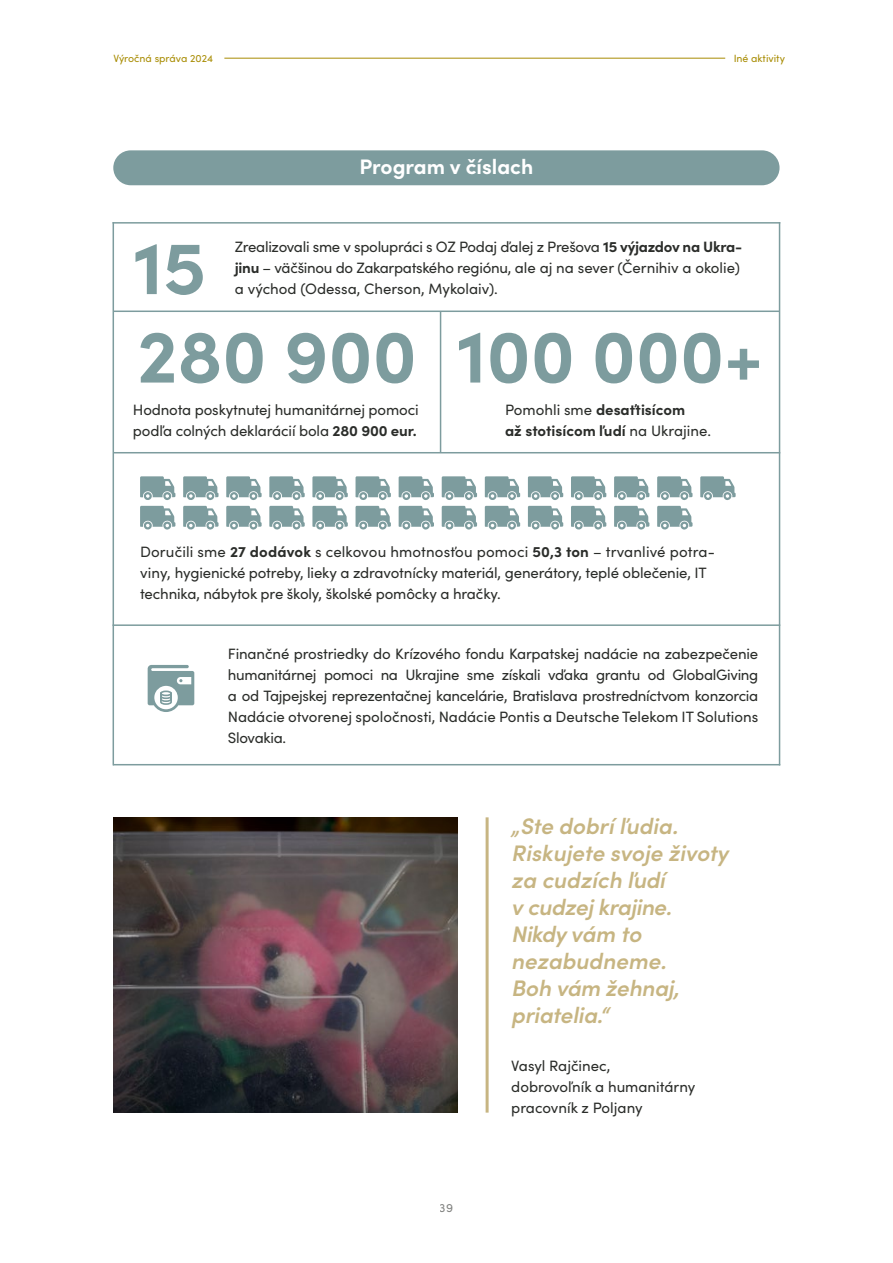
<style>
.page{position:relative;width:893px;height:1263px;background:#fff}
.page>*{position:absolute;margin:0;border:0;box-sizing:border-box;transform-origin:0 0}
.t1{font:700 75px "Sofia Pro";color:#7d9c9e}
.t2{font:italic 600 22.5px/27px "Sofia Pro";letter-spacing:-.01em;color:#c7b582}
.t3{font:700 21px "Sofia Pro";color:#fff}
.t4{font:15px/21px "Sofia Pro";letter-spacing:-.01em;color:#2b2d2a}
.t5{font:700 15px/21px "Sofia Pro";color:#2b2d2a}
.t6{font:12px "Sofia Pro";color:#2b2d2a}
.t7{font:10.5px "Sofia Pro";color:#a88c03}
.s1{font-weight:700}
.s2{font-weight:400}
</style>
<div class="page">
<hr style="left:486px;top:817px;width:3px;height:295px;background:#c7b582">
<svg style="left:140px;top:476px;width:35px;height:54px"></svg>
<svg style="left:442px;top:476px;width:35px;height:54px"></svg>
<svg style="left:312px;top:476px;width:36px;height:54px"></svg>
<svg style="left:226px;top:476px;width:36px;height:54px"></svg>
<svg style="left:528px;top:476px;width:35px;height:54px"></svg>
<svg style="left:700px;top:476px;width:36px;height:24px"></svg>
<svg style="left:399px;top:476px;width:35px;height:54px"></svg>
<svg style="left:183px;top:476px;width:36px;height:54px"></svg>
<svg style="left:485px;top:476px;width:35px;height:54px"></svg>
<svg style="left:355px;top:476px;width:36px;height:54px"></svg>
<svg style="left:269px;top:476px;width:36px;height:54px"></svg>
<svg style="left:657px;top:476px;width:35px;height:54px"></svg>
<svg style="left:614px;top:476px;width:35px;height:54px"></svg>
<svg style="left:571px;top:476px;width:35px;height:54px"></svg>
<hr style="left:113px;top:222px;width:667px;height:2px;background:#7d9c9e">
<hr style="left:113px;top:624px;width:667px;height:2px;background:#7d9c9e">
<hr style="left:440px;top:311px;width:1px;height:142px;background:#7d9c9e">
<hr style="left:113px;top:222px;width:1px;height:543px;background:#7d9c9e">
<hr style="left:779px;top:222px;width:1px;height:543px;background:#7d9c9e">
<hr style="left:113px;top:452px;width:667px;height:1px;background:#7d9c9e">
<hr style="left:113px;top:764px;width:667px;height:1px;background:#7d9c9e">
<hr style="left:113px;top:310px;width:667px;height:2px;background:#7d9c9e">
<hr style="left:224px;top:58px;width:501px;height:1px;background:#a88c03">
<div style="left:113px;top:150px;width:666px;height:35px;background:#7d9c9e;border-radius:17px"></div>
<svg style="left:148px;top:665px;width:46px;height:47px"></svg>
<img style="left:113px;top:817px;width:344px;height:295px">
<p class="t7" style="left:113px;top:50px;width:101px">Výročná správa 2024</p>
<p class="t7" style="left:734px;top:50px;width:53px">Iné aktivity</p>
<h1 class="t1" style="left:134px;top:210px;width:74px">15</h1>
<h3 class="t3" style="left:359px;top:150px;width:175px">Program v číslach</h3>
<p class="t4" style="left:235px;top:236px;width:509px">Zrealizovali sme v spolupráci s OZ Podaj ďalej z Prešova <span class="s1">15 výjazdov na Ukra&shy;jinu</span> – väčšinou do Zakarpatského regiónu, ale aj na sever (Černihiv a okolie)</p>
<p class="t4" style="left:235px;top:278px;width:265px">a východ (Odessa, Cherson, Mykolaiv).</p>
<h1 class="t1" style="left:137px;top:298px;width:627px">280 900 100 000+</h1>
<p class="t4" style="left:133px;top:398px;width:287px">Hodnota poskytnutej humanitárnej pomoci podľa colných deklarácií bola <span class="s1">280 900 eur.</span></p>
<p class="t5" style="left:505px;top:398px;width:208px"><span class="s2">Pomohli sme</span> desaťtisícom<br>až stotisícom ľudí <span class="s2">na Ukrajine.</span></p>
<p class="t4" style="left:140px;top:540px;width:576px">Doručili sme <span class="s1">27 dodávok</span> s celkovou hmotnosťou pomoci <span class="s1">50,3 ton</span> – trvanlivé potra&shy;viny, hygienické potreby, lieky a zdravotnícky materiál, generátory, teplé oblečenie, IT technika, nábytok pre školy, školské pomôcky a hračky.</p>
<p class="t4" style="left:228px;top:643px;width:532px;text-align:justify">Finančné prostriedky do Krízového fondu Karpatskej nadácie na zabezpečenie humanitárnej pomoci na Ukrajine sme získali vďaka grantu od GlobalGiving a od Tajpejskej reprezentačnej kancelárie, Bratislava prostredníctvom konzorcia Nadácie otvorenej spoločnosti, Nadácie Pontis a Deutsche Telekom IT Solutions Slovakia.</p>
<p class="t6" style="left:440px;top:1199px;width:15px">39</p>
<h2 class="t2" style="left:511px;top:811px;width:219px">„Ste dobrí ľudia.<br>Riskujete svoje životy za cudzích ľudí<br>v cudzej krajine.<br>Nikdy vám to nezabudneme.<br>Boh vám žehnaj, priatelia.“</h2>
<p class="t4" style="left:511px;top:1054px;width:186px">Vasyl Rajčinec,<br>dobrovoľník a humanitárny pracovník z Poljany</p>
</div>
